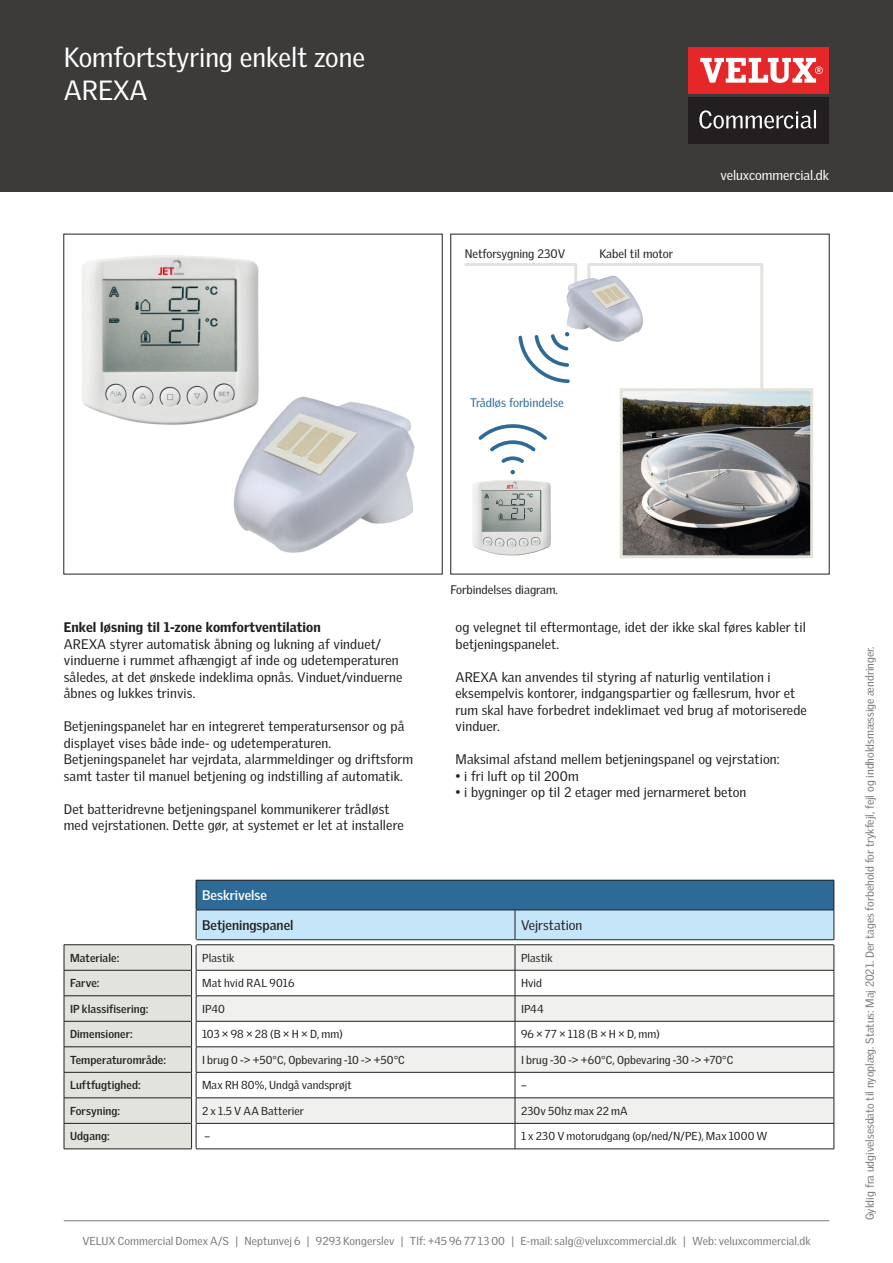
<style>
.page{position:relative;width:893px;height:1263px;background:#fff}
.page>*{position:absolute;margin:0;border:0;box-sizing:border-box;transform-origin:0 0}
.VC_haed{font:27px "Velux Gothic";color:#fff}
.VDS_body{font:13.5px "Velux Gothic";letter-spacing:.01em;color:#231f20}
.t1{font:900 13.5px "Velux Gothic";letter-spacing:.01em;color:#231f20}
.VDS_body-2{font:13.5px "Velux Gothic";letter-spacing:-.005em;color:#fff}
.VDS_body-3{font:700 13.5px "Velux Gothic";color:#231f20}
.VDS_body-4{font:700 13.5px "Velux Gothic";color:#fff}
.t2{font:12px "Velux Gothic";color:#231f20}
.t3{font:12px "Velux Gothic";color:#2e6a98}
.VDS_body-5{font:11.25px "Velux Gothic";letter-spacing:.005em;color:#231f20}
.t4{font:11.25px "Velux Gothic";color:#77797c}
.VDS_body-6{font:700 11.25px "Velux Gothic";letter-spacing:.005em;color:#231f20}
</style>
<div class="page">
<div style="left:0;top:0;width:893px;height:191px;background:#3c3b3a"></div>
<div style="left:688px;top:47px;width:141px;height:47px;background:#e52729"></div>
<svg style="left:700px;top:58px;width:123px;height:25px"></svg>
<div style="left:688px;top:97px;width:141px;height:47px;background:#231f20"></div>
<svg style="left:699px;top:110px;width:117px;height:19px"></svg>
<hr style="left:64px;top:1220px;width:765px;height:1px;background:#77797c">
<img style="left:82px;top:255px;width:177px;height:170px">
<img style="left:225px;top:369px;width:190px;height:184px">
<img style="left:472px;top:474px;width:79px;height:82px">
<hr style="left:466px;top:263px;width:110px;height:3px;background:#e3e3dd">
<hr style="left:589px;top:263px;width:173px;height:3px;background:#e3e3dd">
<hr style="left:574px;top:266px;width:3px;height:49px;background:#e3e3dd">
<hr style="left:587px;top:266px;width:3px;height:49px;background:#e3e3dd">
<hr style="left:760px;top:266px;width:3px;height:165px;background:#e3e3dd">
<img style="left:566px;top:268px;width:77px;height:74px">
<img style="left:624px;top:392px;width:185px;height:162px">
<div style="left:620px;top:388px;width:193px;height:170px;border:3px solid #e3e3dd"></div>
<svg style="left:478px;top:424px;width:69px;height:39px"></svg>
<svg style="left:510px;top:470px;width:5px;height:4px"></svg>
<svg style="left:518px;top:332px;width:52px;height:51px"></svg>
<div style="left:196px;top:880px;width:638px;height:30px;background:#2e6a98"></div>
<hr style="left:196px;top:880px;width:319px;height:1px;background:#231f20">
<hr style="left:196px;top:880px;width:1px;height:30px;background:#231f20">
<hr style="left:515px;top:880px;width:319px;height:1px;background:#231f20">
<hr style="left:834px;top:880px;width:1px;height:30px;background:#231f20">
<svg style="left:64px;top:910px;width:771px;height:239px"></svg>
<hr style="left:64px;top:939px;width:128px;height:1px;background:#fff">
<p class="VC_haed" style="left:64px;top:42px;width:303px">Komfortstyring enkelt zone</p>
<p class="VC_haed" style="left:64px;top:75px;width:85px">AREXA</p>
<p class="t2" style="left:465px;top:246px;width:102px">Netforsygning 230V</p>
<p class="t2" style="left:599px;top:246px;width:75px">Kabel til motor</p>
<p class="VDS_body-2" style="left:720px;top:167px;width:110px">veluxcommercial.dk</p>
<p class="t3" style="left:470px;top:395px;width:95px">Trådløs forbindelse</p>
<p class="t1" style="left:64px;top:619px;width:259px">Enkel løsning til 1-zone komfortventilation</p>
<p class="VDS_body" style="left:64px;top:636px;width:319px">AREXA styrer automatisk åbning og lukning af vinduet/</p>
<p class="VDS_body" style="left:64px;top:652px;width:336px">vinduerne i rummet afhængigt af inde og udetemperaturen</p>
<p class="VDS_body" style="left:64px;top:669px;width:340px">således, at det ønskede indeklima opnås. Vinduet/vinduerne</p>
<p class="VDS_body" style="left:64px;top:685px;width:133px">åbnes og lukkes trinvis.</p>
<p class="VDS_body" style="left:64px;top:718px;width:342px">Betjeningspanelet har en integreret temperatursensor og på</p>
<p class="VDS_body" style="left:64px;top:735px;width:269px">displayet vises både inde- og udetemperaturen.</p>
<p class="VDS_body" style="left:64px;top:751px;width:351px">Betjeningspanelet har vejrdata, alarmmeldinger og driftsform</p>
<p class="VDS_body" style="left:64px;top:768px;width:340px">samt taster til manuel betjening og indstilling af automatik.</p>
<p class="VDS_body" style="left:64px;top:801px;width:327px">Det batteridrevne betjeningspanel kommunikerer trådløst</p>
<p class="VDS_body" style="left:64px;top:817px;width:341px">med vejrstationen. Dette gør, at systemet er let at installere</p>
<p class="t2" style="left:450px;top:583px;width:109px">Forbindelses diagram.</p>
<p class="VDS_body" style="left:455px;top:619px;width:352px">og velegnet til eftermontage, idet der ikke skal føres kabler til</p>
<p class="VDS_body" style="left:455px;top:636px;width:105px">betjeningspanelet.</p>
<p class="VDS_body" style="left:455px;top:669px;width:317px">AREXA kan anvendes til styring af naturlig ventilation i</p>
<p class="VDS_body" style="left:455px;top:685px;width:341px">eksempelvis kontorer, indgangspartier og fællesrum, hvor et</p>
<p class="VDS_body" style="left:455px;top:702px;width:353px">rum skal have forbedret indeklimaet ved brug af motoriserede</p>
<p class="VDS_body" style="left:455px;top:718px;width:46px">vinduer.</p>
<p class="VDS_body" style="left:455px;top:751px;width:326px">Maksimal afstand mellem betjeningspanel og vejrstation:</p>
<p class="VDS_body" style="left:455px;top:768px;width:125px">• i fri luft op til 200m</p>
<p class="VDS_body" style="left:455px;top:784px;width:292px">• i bygninger op til 2 etager med jernarmeret beton</p>
<p class="VDS_body-4" style="left:202px;top:887px;width:66px">Beskrivelse</p>
<p class="VDS_body-3" style="left:202px;top:917px;width:93px">Betjeningspanel</p>
<p class="VDS_body" style="left:521px;top:917px;width:63px">Vejrstation</p>
<p class="VDS_body-6" style="left:70px;top:951px;width:51px">Materiale:</p>
<p class="VDS_body-5" style="left:202px;top:951px;width:34px">Plastik</p>
<p class="VDS_body-5" style="left:521px;top:951px;width:33px">Plastik</p>
<p class="VDS_body-6" style="left:70px;top:976px;width:31px">Farve:</p>
<p class="VDS_body-5" style="left:202px;top:976px;width:94px">Mat hvid RAL 9016</p>
<p class="VDS_body-5" style="left:521px;top:976px;width:23px">Hvid</p>
<p class="VDS_body-6" style="left:70px;top:1002px;width:80px">IP klassifisering:</p>
<p class="VDS_body-5" style="left:202px;top:1002px;width:24px">IP40</p>
<p class="VDS_body-5" style="left:521px;top:1002px;width:24px">IP44</p>
<p class="VDS_body-6" style="left:70px;top:1027px;width:64px">Dimensioner:</p>
<p class="VDS_body-5" style="left:202px;top:1027px;width:142px">103 × 98 × 28 (B × H × D, mm)</p>
<p class="VDS_body-5" style="left:521px;top:1027px;width:140px">96 × 77 × 118 (B × H × D, mm)</p>
<p class="VDS_body-6" style="left:70px;top:1053px;width:98px">Temperaturområde:</p>
<p class="VDS_body-5" style="left:202px;top:1053px;width:204px">I brug 0 -&gt; +50°C, Opbevaring -10 -&gt; +50°C</p>
<p class="VDS_body-5" style="left:521px;top:1053px;width:214px">I brug -30 -&gt; +60°C, Opbevaring -30 -&gt; +70°C</p>
<p class="VDS_body-6" style="left:70px;top:1078px;width:72px">Luftfugtighed:</p>
<p class="VDS_body-5" style="left:202px;top:1079px;width:151px">Max RH 80%, Undgå vandsprøjt</p>
<p class="VDS_body-5" style="left:521px;top:1079px;width:7px">–</p>
<p class="VDS_body-6" style="left:70px;top:1104px;width:52px">Forsyning:</p>
<p class="VDS_body-5" style="left:202px;top:1104px;width:103px">2 x 1.5 V AA Batterier</p>
<p class="VDS_body-5" style="left:521px;top:1104px;width:108px">230v 50hz max 22 mA</p>
<p class="VDS_body-6" style="left:70px;top:1129px;width:41px">Udgang:</p>
<p class="VDS_body-5" style="left:204px;top:1130px;width:7px">–</p>
<p class="VDS_body-5" style="left:521px;top:1130px;width:248px">1 x 230 V motorudgang (op/ned/N/PE), Max 1000 W</p>
<p class="t4" style="left:82px;top:1234px;width:730px">VELUX Commercial Domex A/S | Neptunvej 6 | 9293 Kongerslev | Tlf: +45 96 77 13 00 | E-mail: salg@veluxcommercial.dk | Web: veluxcommercial.dk</p>
<p class="t4" style="left:863px;top:1220px;width:576px;rotate:-90deg">Gyldig fra udgivelsesdato til nyoplæg. Status: Maj 2021. Der tages forbehold for trykfejl, fejl og indholdsmæssige ændringer.</p>
</div>
